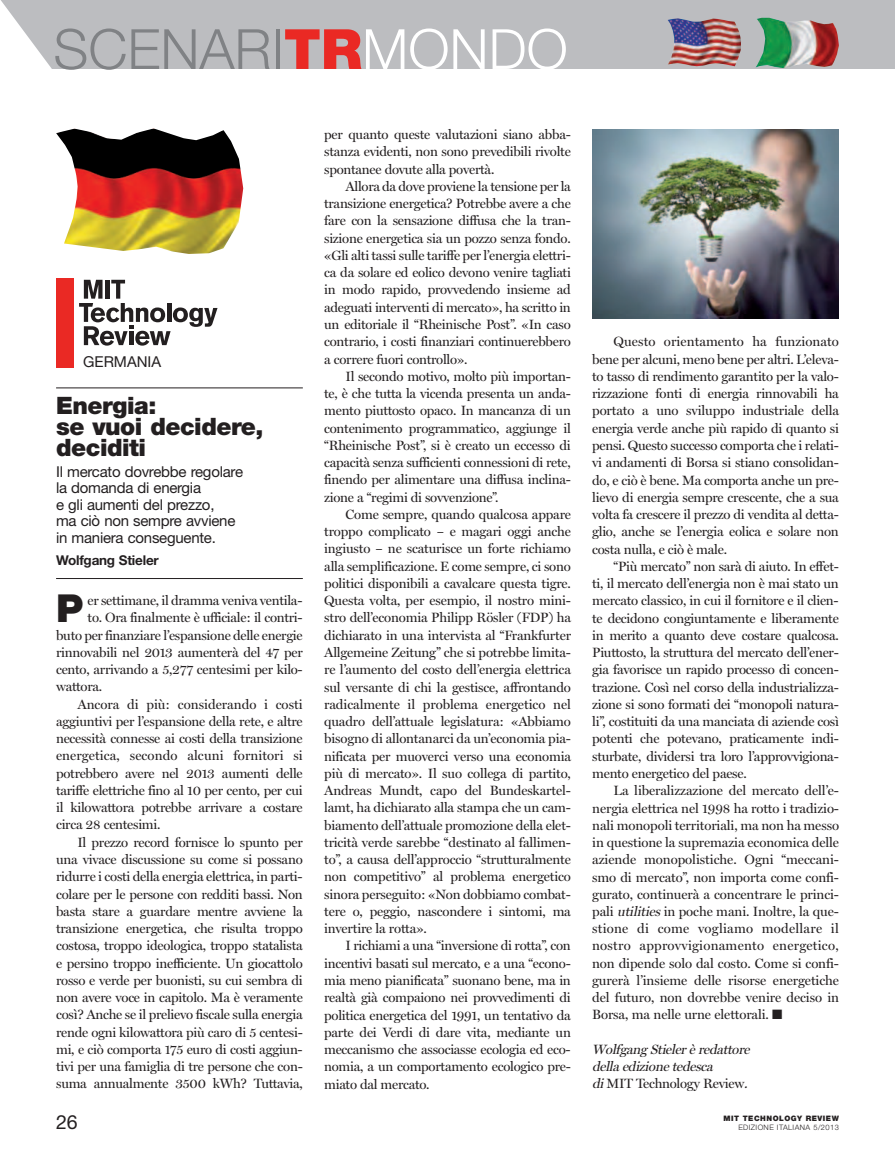
<style>
.page{position:relative;width:895px;height:1163px;background:#fff}
.page>*{position:absolute;margin:0;border:0;box-sizing:border-box;transform-origin:0 0}
.t1{font:300 55.5px "Helvetica Neue LT Std";color:#808285}
.t2{font:900 38.55px "Helvetica Neue LT Std";color:#231f20}
.t3{font:900 24px/21px "Helvetica Neue LT Std";letter-spacing:-.02em;color:#231f20}
.t4{font:19.5px "Helvetica Neue LT Std";color:#231f20}
.t5{font:15px/16.5px "Helvetica Neue LT Std";letter-spacing:-.015em;color:#231f20}
.t6{font:13.5px/17.2px "Miller Display";letter-spacing:-.02em;color:#231f20;text-align:justify}
.t7{font:italic 13.5px/17.2px "Miller Display";letter-spacing:-.02em;color:#231f20}
.t8{font:13.5px "Miller Display";letter-spacing:.005em;color:#231f20}
.t9{font:13.5px "Miller Display";color:#231f20}
.t10{font:700 13.5px "Helvetica Neue LT Std";letter-spacing:-.015em;color:#231f20}
.t11{font:300 7.5px "Helvetica Neue LT Std";letter-spacing:.055em;color:#231f20}
.t12{font:900 7.5px "Helvetica Neue LT Std";letter-spacing:.065em;color:#231f20}
.s1{font-weight:900;color:#ea2924}
.s2{color:#fff}
.s3{font-style:italic}
.s4{font-style:normal}
</style>
<div class="page">
<div style="left:0;top:0;width:894px;height:69px;background:#bcbdc0"></div>
<hr style="left:56px;top:387px;width:247px;height:1px;background:#231f20">
<hr style="left:56px;top:578px;width:247px;height:1px;background:#231f20">
<div style="left:57px;top:278px;width:17px;height:89px;background:#ea2924"></div>
<svg style="left:79px;top:280px;width:138px;height:65px"></svg>
<img style="left:667px;top:18px;width:74px;height:48px">
<img style="left:755px;top:18px;width:83px;height:50px">
<img style="left:56px;top:128px;width:187px;height:126px">
<img style="left:592px;top:130px;width:246px;height:188px">
<svg style="left:0;top:0;width:52px;height:69px"></svg>
<h1 class="t1" style="left:53px;top:29px;width:516px">SCENARI<span class="s1">TR</span><span class="s2">MONDO</span></h1>
<p class="t5" style="left:83px;top:355px;width:80px">GERMANIA</p>
<h3 class="t3" style="left:56px;top:397px;width:209px">Energia:<br>se vuoi decidere, deciditi</h3>
<p class="t5" style="left:56px;top:464px;width:188px">Il mercato dovrebbe regolare la domanda di energia<br>e gli aumenti del prezzo,<br>ma ciò non sempre avviene in maniera conseguente.</p>
<p class="t10" style="left:56px;top:555px;width:104px">Wolfgang Stieler</p>
<h2 class="t2" style="left:56px;top:594px;width:29px">P</h2>
<p class="t6" style="left:88px;top:591px;width:217px">er settimane, il dramma veniva ventila-</p>
<p class="t6" style="left:88px;top:609px;width:217px">to. Ora finalmente è ufficiale: il contri-</p>
<p class="t6" style="left:56px;top:626px;width:248px">buto per finanziare l’espansione delle energie</p>
<p class="t6" style="left:56px;top:643px;width:248px">rinnovabili nel 2013 aumenterà del 47 per</p>
<p class="t6" style="left:56px;top:660px;width:248px">cento, arrivando a 5,277 centesimi per kilo-</p>
<p class="t6" style="left:56px;top:678px;width:48px">wattora.</p>
<p class="t9" style="left:77px;top:696px;width:227px">Ancora di più: considerando i costi</p>
<p class="t6" style="left:56px;top:712px;width:248px">aggiuntivi per l’espansione della rete, e altre</p>
<p class="t6" style="left:56px;top:729px;width:248px">necessità connesse ai costi della transizione</p>
<p class="t8" style="left:56px;top:747px;width:248px">energetica, secondo alcuni fornitori si</p>
<p class="t6" style="left:56px;top:764px;width:248px">potrebbero avere nel 2013 aumenti delle</p>
<p class="t6" style="left:56px;top:781px;width:248px">tariffe elettriche fino al 10 per cento, per cui</p>
<p class="t6" style="left:56px;top:798px;width:248px">il kilowattora potrebbe arrivare a costare</p>
<p class="t6" style="left:56px;top:816px;width:106px">circa 28 centesimi.</p>
<p class="t6" style="left:77px;top:833px;width:227px">Il prezzo record fornisce lo spunto per</p>
<p class="t6" style="left:56px;top:850px;width:248px">una vivace discussione su come si possano</p>
<p class="t6" style="left:56px;top:867px;width:248px">ridurre i costi della energia elettrica, in parti-</p>
<p class="t6" style="left:56px;top:885px;width:248px">colare per le persone con redditi bassi. Non</p>
<p class="t6" style="left:56px;top:902px;width:248px">basta stare a guardare mentre avviene la</p>
<p class="t6" style="left:56px;top:919px;width:248px">transizione energetica, che risulta troppo</p>
<p class="t6" style="left:56px;top:936px;width:248px">costosa, troppo ideologica, troppo statalista</p>
<p class="t6" style="left:56px;top:954px;width:248px">e persino troppo inefficiente. Un giocattolo</p>
<p class="t6" style="left:56px;top:971px;width:248px">rosso e verde per buonisti, su cui sembra di</p>
<p class="t6" style="left:56px;top:988px;width:248px">non avere voce in capitolo. Ma è veramente</p>
<p class="t6" style="left:56px;top:1006px;width:248px">così? Anche se il prelievo fiscale sulla energia</p>
<p class="t6" style="left:56px;top:1023px;width:248px">rende ogni kilowattora più caro di 5 centesi-</p>
<p class="t6" style="left:56px;top:1040px;width:248px">mi, e ciò comporta 175 euro di costi aggiun-</p>
<p class="t6" style="left:56px;top:1057px;width:248px">tivi per una famiglia di tre persone che con-</p>
<p class="t6" style="left:56px;top:1075px;width:248px">suma annualmente 3500 kWh? Tuttavia,</p>
<p class="t6" style="left:324px;top:126px;width:248px">per quanto queste valutazioni siano abba&shy;stanza evidenti, non sono prevedibili rivolte spontanee dovute alla povertà.</p>
<p class="t6" style="left:324px;top:178px;width:248px;text-indent:21px">Allora da dove proviene la tensione per la transizione energetica? Potrebbe avere a che fare con la sensazione diffusa che la tran&shy;sizione energetica sia un pozzo senza fondo. «Gli alti tassi sulle tariffe per l’energia elettri&shy;ca da solare ed eolico devono venire tagliati in modo rapido, provvedendo insieme ad adeguati interventi di mercato», ha scritto in un editoriale il “Rheinische Post”. «In caso contrario, i costi finanziari continuerebbero a correre fuori controllo».</p>
<p class="t6" style="left:324px;top:367px;width:248px;text-indent:21px">Il secondo motivo, molto più importan&shy;te, è che tutta la vicenda presenta un anda&shy;mento piuttosto opaco. In mancanza di un contenimento programmatico, aggiunge il “Rheinische Post”, si è creato un eccesso di capacità senza sufficienti connessioni di rete, finendo per alimentare una diffusa inclina&shy;zione a “regimi di sovvenzione”.</p>
<p class="t6" style="left:324px;top:505px;width:248px;text-indent:21px">Come sempre, quando qualcosa appare troppo complicato – e magari oggi anche ingiusto – ne scaturisce un forte richiamo alla semplificazione. E come sempre, ci sono politici disponibili a cavalcare questa tigre.<br>Questa volta, per esempio, il nostro mini&shy;stro dell’economia Philipp Rösler (FDP) ha dichiarato in una intervista al “Frankfurter Allgemeine Zeitung” che si potrebbe limita&shy;re l’aumento del costo dell’energia elettrica sul versante di chi la gestisce, affrontando radicalmente il problema energetico nel quadro dell’attuale legislatura: «Abbiamo bisogno di allontanarci da un’economia pia&shy;nificata per muoverci verso una economia più di mercato». Il suo collega di partito, Andreas Mundt, capo del Bundeskartel&shy;lamt, ha dichiarato alla stampa che un cam&shy;biamento dell’attuale promozione della elet&shy;tricità verde sarebbe “destinato al fallimen&shy;to”, a causa dell’approccio “strutturalmente non competitivo” al problema energetico sinora perseguito: «Non dobbiamo combat&shy;tere o, peggio, nascondere i sintomi, ma invertire la rotta».</p>
<p class="t6" style="left:324px;top:937px;width:248px;text-indent:21px">I richiami a una “inversione di rotta”, con incentivi basati sul mercato, e a una “econo&shy;mia meno pianificata” suonano bene, ma in realtà già compaiono nei provvedimenti di politica energetica del 1991, un tentativo da parte dei Verdi di dare vita, mediante un meccanismo che associasse ecologia ed eco&shy;nomia, a un comportamento ecologico pre&shy;miato dal mercato.</p>
<p class="t6" style="left:592px;top:333px;width:248px;text-indent:21px">Questo orientamento ha funzionato bene per alcuni, meno bene per altri. L’eleva&shy;to tasso di rendimento garantito per la valo&shy;rizzazione fonti di energia rinnovabili ha portato a uno sviluppo industriale della energia verde anche più rapido di quanto si pensi. Questo successo comporta che i relati&shy;vi andamenti di Borsa si stiano consolidan&shy;do, e ciò è bene. Ma comporta anche un pre&shy;lievo di energia sempre crescente, che a sua volta fa crescere il prezzo di vendita al detta&shy;glio, anche se l’energia eolica e solare non costa nulla, e ciò è male.</p>
<p class="t6" style="left:592px;top:557px;width:248px;text-indent:21px">“Più mercato” non sarà di aiuto. In effet&shy;ti, il mercato dell’energia non è mai stato un mercato classico, in cui il fornitore e il clien&shy;te decidono congiuntamente e liberamente in merito a quanto deve costare qualcosa.<br>Piuttosto, la struttura del mercato dell’ener&shy;gia favorisce un rapido processo di concen&shy;trazione. Così nel corso della industrializza&shy;zione si sono formati dei “monopoli natura&shy;li”, costituiti da una manciata di aziende così potenti che potevano, praticamente indi&shy;sturbate, dividersi tra loro l’approvvigiona&shy;mento energetico del paese.</p>
<p class="t6" style="left:592px;top:782px;width:248px;text-indent:21px">La liberalizzazione del mercato dell’e&shy;nergia elettrica nel 1998 ha rotto i tradizio&shy;nali monopoli territoriali, ma non ha messo in questione la supremazia economica delle aziende monopolistiche. Ogni “meccani&shy;smo di mercato”, non importa come confi&shy;gurato, continuerà a concentrare le princi&shy;pali <span class="s3">utilities</span>in poche mani. Inoltre, la que&shy;stione di come vogliamo modellare il nostro approvvigionamento energetico, non dipende solo dal costo. Come si confi&shy;gurerà l’insieme delle risorse energetiche del futuro, non dovrebbe venire deciso in Borsa, ma nelle urne elettorali. ■</p>
<p class="t7" style="left:592px;top:1040px;width:161px">Wolfg ang Stieler è redattore della edizione tedesca di<span class="s4">MIT Technology Review</span>.</p>
<p class="t12" style="left:723px;top:1115px;width:117px">MIT TECHNOLOGY REVIEW</p>
<h3 class="t4" style="left:56px;top:1115px;width:23px">26</h3>
<p class="t11" style="left:738px;top:1124px;width:102px">EDIZIONE ITALIANA 5/2013</p>
</div>
